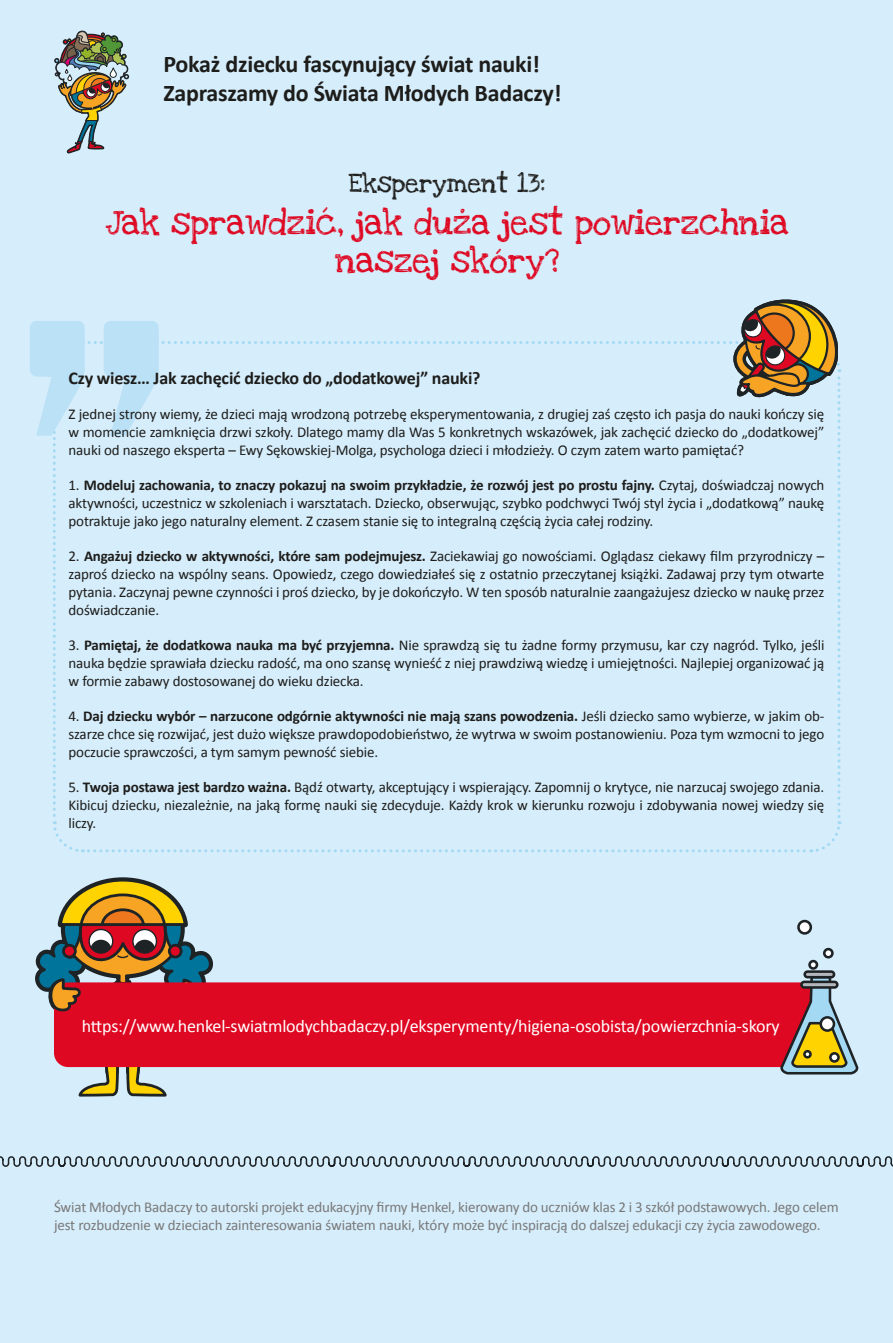
<style>
.page{position:relative;width:893px;height:1343px;background:#fff}
.page>*{position:absolute;margin:0;border:0;box-sizing:border-box;transform-origin:0 0}
.t1{font:36px/37.5px "Love Ya Like A Sister";color:#df0822;text-align:center}
.t2{font:27px "Love Ya Like A Sister";color:#1d1d1b}
.t3{font:700 24px/28.8px "Calibri";letter-spacing:-.01em;color:#1d1d1b}
.t4{font:18px "Calibri";letter-spacing:-.01em;color:#fff}
.t5{font:700 18px "Calibri";letter-spacing:-.01em;color:#1d1d1b}
.t6{font:15px/18px "Calibri";letter-spacing:-.01em;color:#1d1d1b;text-align:justify}
.t7{font:15px/18px "Calibri";letter-spacing:-.01em;color:#797979}
.s1{font-weight:700}
</style>
<div class="page">
<div style="left:0;top:0;width:893px;height:1342px;background:#d6edfb"></div>
<svg style="left:30px;top:299px;width:812px;height:554px"></svg>
<svg style="left:54px;top:31px;width:75px;height:122px"></svg>
<svg style="left:0;top:1156px;width:893px;height:11px"></svg>
<div style="left:54px;top:982px;width:770px;height:85px;background:#df0822;border-radius:14px"></div>
<svg style="left:35px;top:877px;width:178px;height:220px"></svg>
<div style="left:798px;top:921px;width:13px;height:12px;background:#fff;border-radius:50%"></div>
<div style="left:797px;top:919px;width:15px;height:15px;border:3px solid #1e2326;border-radius:50%"></div>
<div style="left:803px;top:970px;width:32px;height:8px;border:3px solid #1e2326;border-radius:3px"></div>
<svg style="left:777px;top:974px;width:81px;height:101px"></svg>
<div style="left:803px;top:1050px;width:9px;height:8px;border:3px solid #1e2326;border-radius:50%"></div>
<div style="left:821px;top:1017px;width:13px;height:13px;background:#fff;border-radius:50%"></div>
<div style="left:819px;top:1016px;width:16px;height:15px;border:3px solid #1e2326;border-radius:50%"></div>
<div style="left:809px;top:961px;width:8px;height:7px;background:#fff;border-radius:50%"></div>
<div style="left:808px;top:959px;width:10px;height:10px;border:3px solid #1e2326;border-radius:50%"></div>
<div style="left:824px;top:949px;width:8px;height:8px;background:#fff;border-radius:50%"></div>
<div style="left:823px;top:947px;width:11px;height:11px;border:3px solid #1e2326;border-radius:50%"></div>
<h3 class="t3" style="left:163px;top:50px;width:399px">Pokaż dziecku fascynujący świat nauki!<br>Zapraszamy do Świata Młodych Badaczy!</h3>
<h2 class="t2" style="left:349px;top:167px;width:198px">Eksperyment 13:</h2>
<h1 class="t1" style="left:106px;top:205px;width:685px">Jak sprawdzić, jak duża jest powierzchnia naszej skóry?</h1>
<p class="t5" style="left:69px;top:367px;width:414px">Czy wiesz… Jak zachęcić dziecko do „dodatkowej” nauki?</p>
<p class="t6" style="left:69px;top:405px;width:757px">Z jednej strony wiemy, że dzieci mają wrodzoną potrzebę eksperymentowania, z drugiej zaś często ich pasja do nauki kończy się w momencie zamknięcia drzwi szkoły. Dlatego mamy dla Was 5 konkretnych wskazówek, jak zachęcić dziecko do „dodatkowej” nauki od naszego eksperta – Ewy Sękowskiej-Molga, psychologa dzieci i młodzieży. O czym zatem warto pamiętać?</p>
<p class="t6" style="left:69px;top:476px;width:757px">1. <span class="s1">Modeluj zachowania, to znaczy pokazuj na swoim przykładzie, że rozwój jest po prostu fajny.</span> Czytaj, doświadczaj nowych aktywności, uczestnicz w szkoleniach i warsztatach. Dziecko, obserwując, szybko podchwyci Twój styl życia i „dodatkową” naukę potraktuje jako jego naturalny element. Z czasem stanie się to integralną częścią życia całej rodziny.</p>
<p class="t6" style="left:69px;top:547px;width:757px">2. <span class="s1">Angażuj dziecko w aktywności, które sam podejmujesz.</span> Zaciekawiaj go nowościami. Oglądasz ciekawy film przyrodniczy – zaproś dziecko na wspólny seans. Opowiedz, czego dowiedziałeś się z ostatnio przeczytanej książki. Zadawaj przy tym otwarte pytania. Zaczynaj pewne czynności i proś dziecko, by je dokończyło. W ten sposób naturalnie zaangażujesz dziecko w naukę przez doświadczanie.</p>
<p class="t6" style="left:69px;top:636px;width:757px">3. <span class="s1">Pamiętaj, że dodatkowa nauka ma być przyjemna.</span> Nie sprawdzą się tu żadne formy przymusu, kar czy nagród. Tylko, jeśli nauka będzie sprawiała dziecku radość, ma ono szansę wynieść z niej prawdziwą wiedzę i umiejętności. Najlepiej organizować ją w formie zabawy dostosowanej do wieku dziecka.</p>
<p class="t6" style="left:69px;top:707px;width:757px">4. <span class="s1">Daj dziecku wybór – narzucone odgórnie aktywności nie mają szans powodzenia.</span> Jeśli dziecko samo wybierze, w jakim ob&shy;szarze chce się rozwijać, jest dużo większe prawdopodobieństwo, że wytrwa w swoim postanowieniu. Poza tym wzmocni to jego poczucie sprawczości, a tym samym pewność siebie.</p>
<p class="t6" style="left:69px;top:778px;width:757px">5. <span class="s1">Twoja postawa jest bardzo ważna.</span> Bądź otwarty, akceptujący i wspierający. Zapomnij o krytyce, nie narzucaj swojego zdania.<br>Kibicuj dziecku, niezależnie, na jaką formę nauki się zdecyduje. Każdy krok w kierunku rozwoju i zdobywania nowej wiedzy się liczy.</p>
<p class="t4" style="left:82px;top:1013px;width:699px">https://www.henkel-swiatmlodychbadaczy.pl/eksperymenty/higiena-osobista/powierzchnia-skory</p>
<p class="t7" style="left:54px;top:1197px;width:786px">Świat Młodych Badaczy to autorski projekt edukacyjny firmy Henkel, kierowany do uczniów klas 2 i 3 szkół podstawowych. Jego celem jest rozbudzenie w dzieciach zainteresowania światem nauki, który może być inspiracją do dalszej edukacji czy życia zawodowego.</p>
</div>
